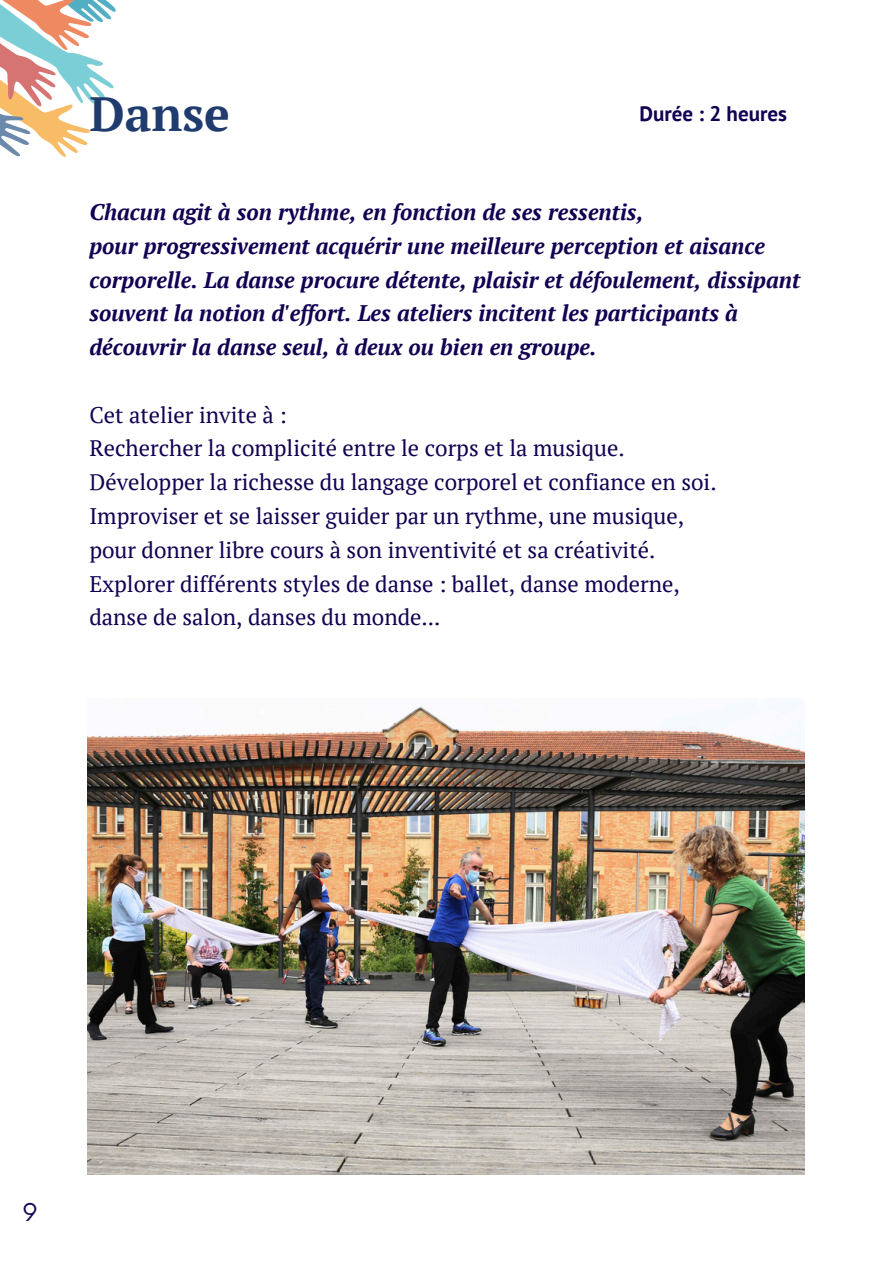
<style>
.page{position:relative;width:894px;height:1264px;background:#fff}
.page>*{position:absolute;margin:0;border:0;box-sizing:border-box;transform-origin:0 0}
.t1{font:700 48px "PT Serif";color:#203b6d}
.t2{font:24px "Now";color:#130052}
.t3{font:22.5px "PT Serif";color:#130052}
.t4{font:italic 700 22.5px/33.8px "PT Serif";color:#130052}
.t5{font:700 21px "PT Sans";color:#130052}
</style>
<div class="page">
<img style="left:88px;top:706px;width:716px;height:468px">
<svg style="left:0;top:0;width:116px;height:157px"></svg>
<h2 class="t1" style="left:89px;top:81px;width:142px">Danse</h2>
<h1 class="t5" style="left:639px;top:100px;width:149px">Durée : 2 heures</h1>
<h2 class="t4" style="left:89px;top:195px;width:712px">Chacun agit à son rythme, en fonction de ses ressentis,<br>pour progressivement acquérir une meilleure perception et aisance corporelle. La danse procure détente, plaisir et défoulement, dissipant souvent la notion d'effort. Les ateliers incitent les participants à découvrir la danse seul, à deux ou bien en groupe.</h2>
<p class="t3" style="left:89px;top:399px;width:199px">Cet atelier invite à :</p>
<p class="t3" style="left:89px;top:433px;width:536px">Rechercher la complicité entre le corps et la musique.</p>
<p class="t3" style="left:89px;top:467px;width:628px">Développer la richesse du langage corporel et confiance en soi.</p>
<p class="t3" style="left:89px;top:500px;width:596px">Improviser et se laisser guider par un rythme, une musique,</p>
<p class="t3" style="left:89px;top:534px;width:567px">pour donner libre cours à son inventivité et sa créativité.</p>
<p class="t3" style="left:89px;top:568px;width:591px">Explorer différents styles de danse : ballet, danse moderne,</p>
<p class="t3" style="left:89px;top:602px;width:352px">danse de salon, danses du monde...</p>
<p class="t2" style="left:22px;top:1198px;width:17px">9</p>
</div>
